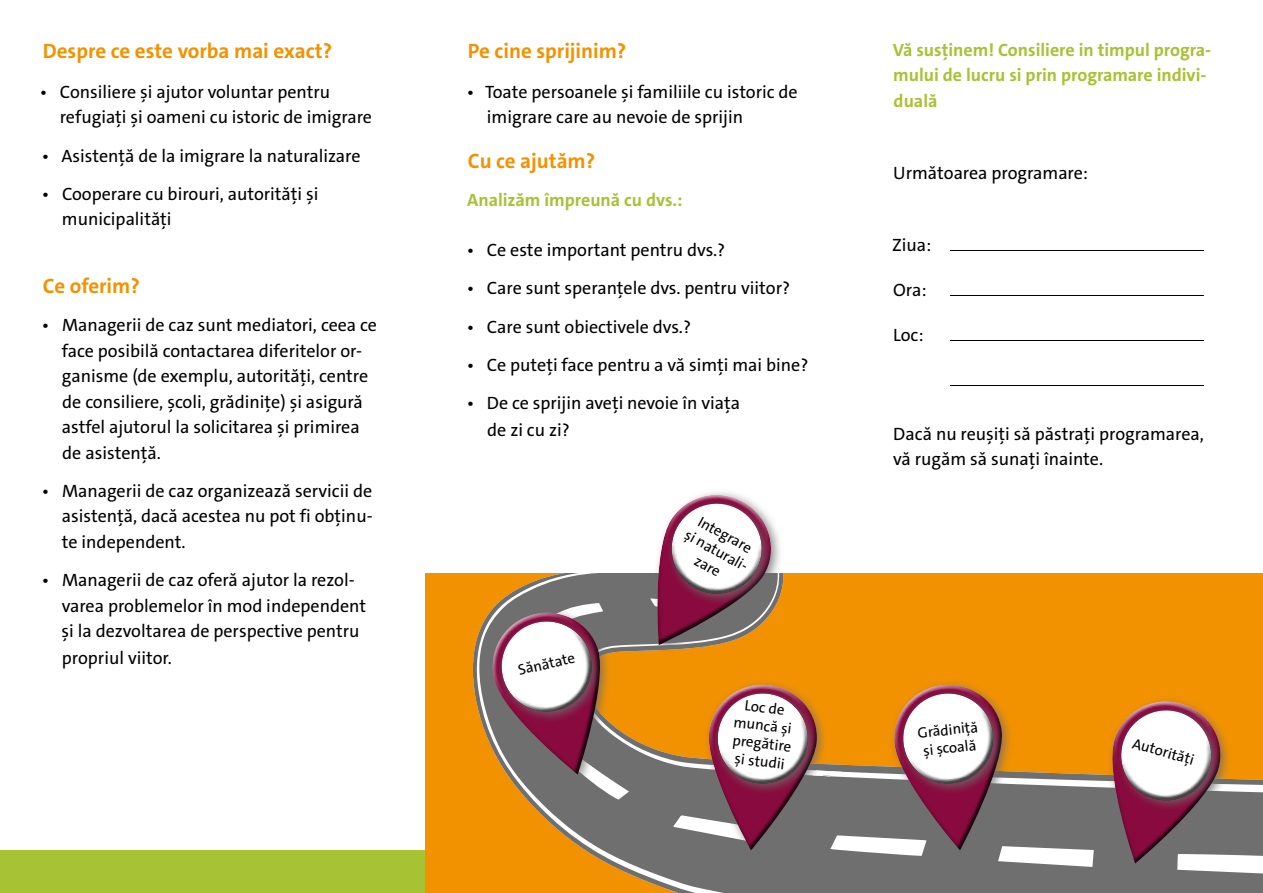
<style>
.page{position:relative;width:1263px;height:893px;background:#fff}
.page>*{position:absolute;margin:0;border:0;box-sizing:border-box;transform-origin:0 0}
.t1{font:200 21px "The Sans Var C4 s";color:#f39200}
.t2{font:200 18px/25.5px "The Sans Var C4 s";color:#000}
.t3{font:200 18px/25.5px "The Sans Var C4 s";color:#a7c233}
.t4{font:15px/18px "The Sans C4 s";color:#000;text-align:center}
</style>
<div class="page">
<div style="left:0;top:850px;width:425px;height:43px;background:#a7c233"></div>
<div style="left:425px;top:573px;width:838px;height:320px;background:#f39200"></div>
<svg style="left:473px;top:653px;width:790px;height:240px"></svg>
<svg style="left:1086px;top:683px;width:147px;height:199px"></svg>
<svg style="left:474px;top:492px;width:368px;height:367px"></svg>
<svg style="left:883px;top:675px;width:136px;height:183px"></svg>
<hr style="left:950px;top:250px;width:254px;height:1px;background:#000">
<hr style="left:950px;top:295px;width:254px;height:1px;background:#000">
<hr style="left:950px;top:340px;width:254px;height:1px;background:#000">
<hr style="left:950px;top:385px;width:254px;height:1px;background:#000">
<p class="t1" style="left:43px;top:37px;width:291px">Despre ce este vorba mai exact?</p>
<p class="t2" style="left:60px;top:79px;width:314px;text-indent:-20px">• Consiliere și ajutor voluntar pentru refugiați și oameni cu istoric de imigrare</p>
<p class="t2" style="left:42px;top:143px;width:320px">• Asistență de la imigrare la naturalizare</p>
<p class="t2" style="left:62px;top:181px;width:258px;text-indent:-20px">• Cooperare cu birouri, autorități și municipalități</p>
<p class="t1" style="left:43px;top:272px;width:98px">Ce oferim?</p>
<p class="t2" style="left:62px;top:312px;width:317px;text-indent:-20px">• Managerii de caz sunt mediatori, ceea ce face posibilă contactarea diferitelor or&shy;ganisme (de exemplu, autorități, centre de consiliere, școli, grădinițe) și asigură astfel ajutorul la solicitarea și primirea de asistență.</p>
<p class="t2" style="left:62px;top:478px;width:312px;text-align:justify;text-indent:-20px">• Managerii de caz organizează servicii de asistență, dacă acestea nu pot fi obținu&shy;te independent.</p>
<p class="t2" style="left:62px;top:567px;width:306px;line-height:26px;text-indent:-20px">• Managerii de caz oferă ajutor la rezol&shy;varea problemelor în mod independent și la dezvoltarea de perspective pentru propriul viitor.</p>
<p class="t1" style="left:468px;top:37px;width:160px">Pe cine sprijinim?</p>
<p class="t2" style="left:487px;top:79px;width:312px;text-indent:-20px">• Toate persoanele și familiile cu istoric de imigrare care au nevoie de sprijin</p>
<p class="t1" style="left:468px;top:148px;width:129px">Cu ce ajutăm?</p>
<p class="t3" style="left:467px;top:187px;width:217px">Analizăm împreună cu dvs.:</p>
<p class="t2" style="left:467px;top:237px;width:260px">• Ce este important pentru dvs.?</p>
<p class="t2" style="left:467px;top:276px;width:325px">• Care sunt speranțele dvs. pentru viitor?</p>
<p class="t2" style="left:467px;top:314px;width:226px">• Care sunt obiectivele dvs.?</p>
<p class="t2" style="left:467px;top:352px;width:343px">• Ce puteți face pentru a vă simți mai bine?</p>
<p class="t2" style="left:487px;top:390px;width:255px;line-height:27px;text-indent:-20px">• De ce sprijin aveți nevoie în viața de zi cu zi?</p>
<p class="t4" style="left:516px;top:661px;width:60px;rotate:-13deg">Sănătate</p>
<p class="t4" style="left:699px;top:510px;width:74px;rotate:29deg">Integrare și naturali&shy;zare</p>
<p class="t4" style="left:737px;top:695px;width:62px;rotate:7deg">Loc de muncă și pregătire și studii</p>
<p class="t3" style="left:893px;top:37px;width:320px">Vă susținem! Consiliere in timpul progra&shy;mului de lucru si prin programare indivi&shy;duală</p>
<p class="t2" style="left:893px;top:160px;width:196px">Următoarea programare:</p>
<p class="t2" style="left:892px;top:232px;width:41px">Ziua:</p>
<p class="t2" style="left:893px;top:277px;width:35px">Ora:</p>
<p class="t2" style="left:893px;top:322px;width:32px">Loc:</p>
<p class="t2" style="left:893px;top:421px;width:312px">Dacă nu reușiți să păstrați programarea, vă rugăm să sunați înainte.</p>
<p class="t4" style="left:917px;top:724px;width:62px;text-align:left;rotate:-6deg">Grădiniță și școală</p>
<p class="t4" style="left:1135px;top:734px;width:65px;rotate:16deg">Autorități</p>
</div>
